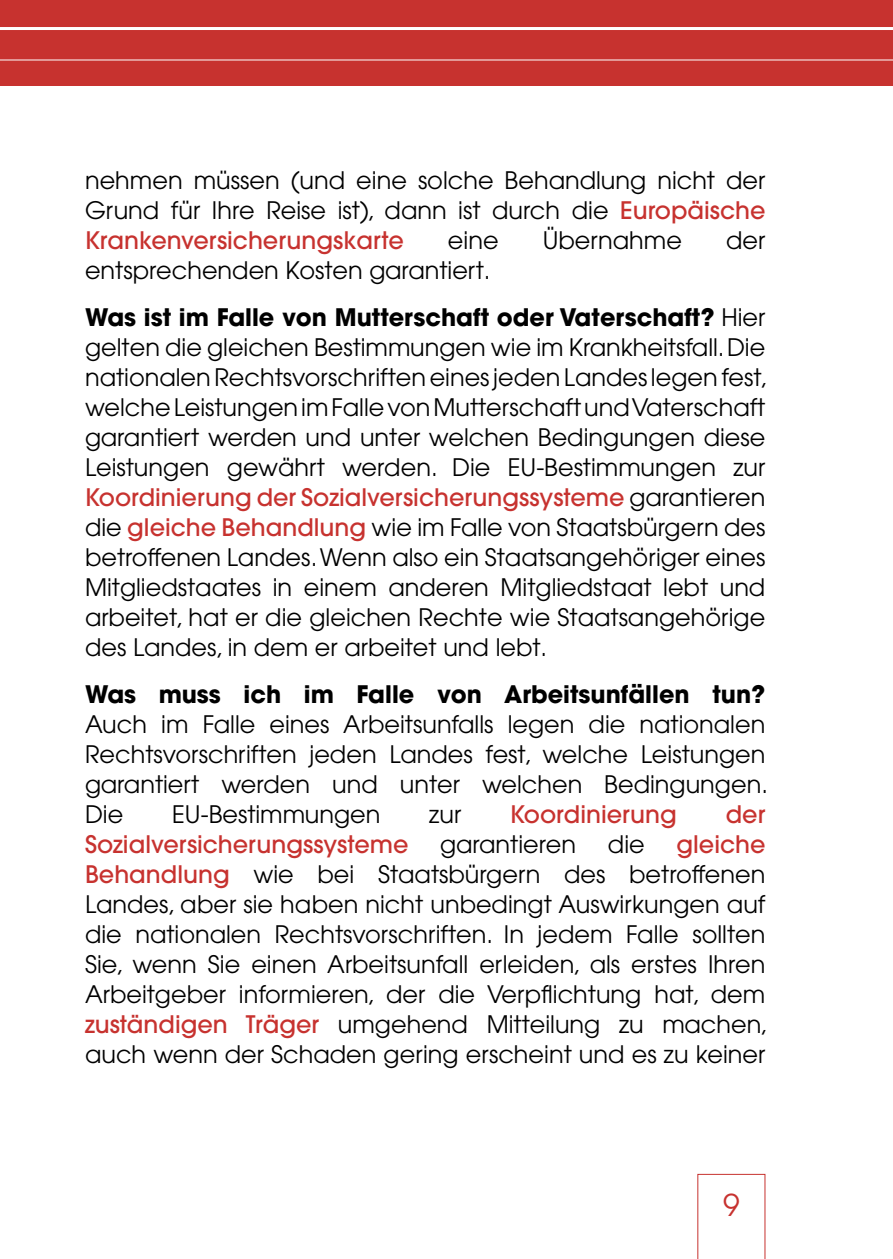
<style>
.page{position:relative;width:893px;height:1259px;background:#fff}
.page>*{position:absolute;margin:0;border:0;box-sizing:border-box;transform-origin:0 0}
.t1{font:30px "Avant Garde";color:#c7322f}
.t2{font:24px/30px "Avant Garde";color:#000;text-align:justify}
.t3{font:700 24px/47.1px "Avant Garde";color:#000}
.t4{font:500 24px "Avant Garde";color:#c7322f}
.s1{font-weight:500;color:#c7322f}
.s2{font-weight:400}
</style>
<div class="page">
<div style="left:0;top:0;width:893px;height:85px;background:#c7322f"></div>
<svg style="left:697px;top:1174px;width:68px;height:85px"></svg>
<hr style="left:0;top:27px;width:893px;height:3px;background:#fff">
<hr style="left:0;top:59px;width:893px;height:1px;background:#fff">
<p class="t2" style="left:85px;top:165px;width:682px">nehmen müssen (und eine solche Behandlung nicht der Grund für Ihre Reise ist), dann ist durch die <span class="s1">Europäische Krankenversicherungskarte</span></p>
<p class="t2" style="left:448px;top:225px;width:52px">eine</p>
<p class="t2" style="left:543px;top:225px;width:141px">Übernahme</p>
<p class="t2" style="left:726px;top:225px;width:41px">der</p>
<p class="t3" style="left:85px;top:246px;width:682px"><span class="s2">entsprechenden Kosten garantiert.<br></span>Was ist im Falle von Mutterschaft oder Vaterschaft? <span class="s2">Hier</span></p>
<p class="t2" style="left:85px;top:332px;width:685px">gelten die gleichen Bestimmungen wie im Krankheitsfall. Die nationalen Rechtsvorschriften eines jeden Landes legen fest, welche Leistungen im Falle von Mutterschaft und Vaterschaft garantiert werden und unter welchen Bedingungen diese Leistungen gewährt werden. Die EU-Bestimmungen zur <span class="s1">Koordinierung der Sozialversicherungssysteme</span> garantieren die <span class="s1">gleiche Behandlung</span> wie im Falle von Staatsbürgern des betroffenen Landes. Wenn also ein Staatsangehöriger eines Mitgliedstaates in einem anderen Mitgliedstaat lebt und arbeitet, hat er die gleichen Rechte wie Staatsangehörige des Landes, in dem er arbeitet und lebt.</p>
<p class="t3" style="left:85px;top:670px;width:682px">Was muss ich im Falle von Arbeitsunfällen tun?</p>
<p class="t2" style="left:85px;top:709px;width:684px">Auch im Falle eines Arbeitsunfalls legen die nationalen Rechtsvorschriften jeden Landes fest, welche Leistungen garantiert werden und unter welchen Bedingungen.<br>Die</p>
<p class="t2" style="left:172px;top:799px;width:210px">EU-Bestimmungen</p>
<p class="t2" style="left:429px;top:799px;width:34px">zur</p>
<p class="t4" style="left:510px;top:799px;width:168px">Koordinierung</p>
<p class="t4" style="left:726px;top:799px;width:41px">der</p>
<p class="t4" style="left:85px;top:829px;width:325px">Sozialversicherungssysteme</p>
<p class="t2" style="left:440px;top:829px;width:137px">garantieren</p>
<p class="t2" style="left:608px;top:829px;width:38px">die</p>
<p class="t2" style="left:85px;top:829px;width:684px;text-indent:591px"><span class="s1">gleiche Behandlung</span> wie bei Staatsbürgern des betroffenen Landes, aber sie haben nicht unbedingt Auswirkungen auf die nationalen Rechtsvorschriften. In jedem Falle sollten Sie, wenn Sie einen Arbeitsunfall erleiden, als erstes Ihren Arbeitgeber informieren, der die Verpflichtung hat, dem <span class="s1">zuständigen Träger</span> umgehend Mitteilung zu machen, auch wenn der Schaden gering erscheint und es zu keiner</p>
<p class="t1" style="left:723px;top:1187px;width:18px">9</p>
</div>
